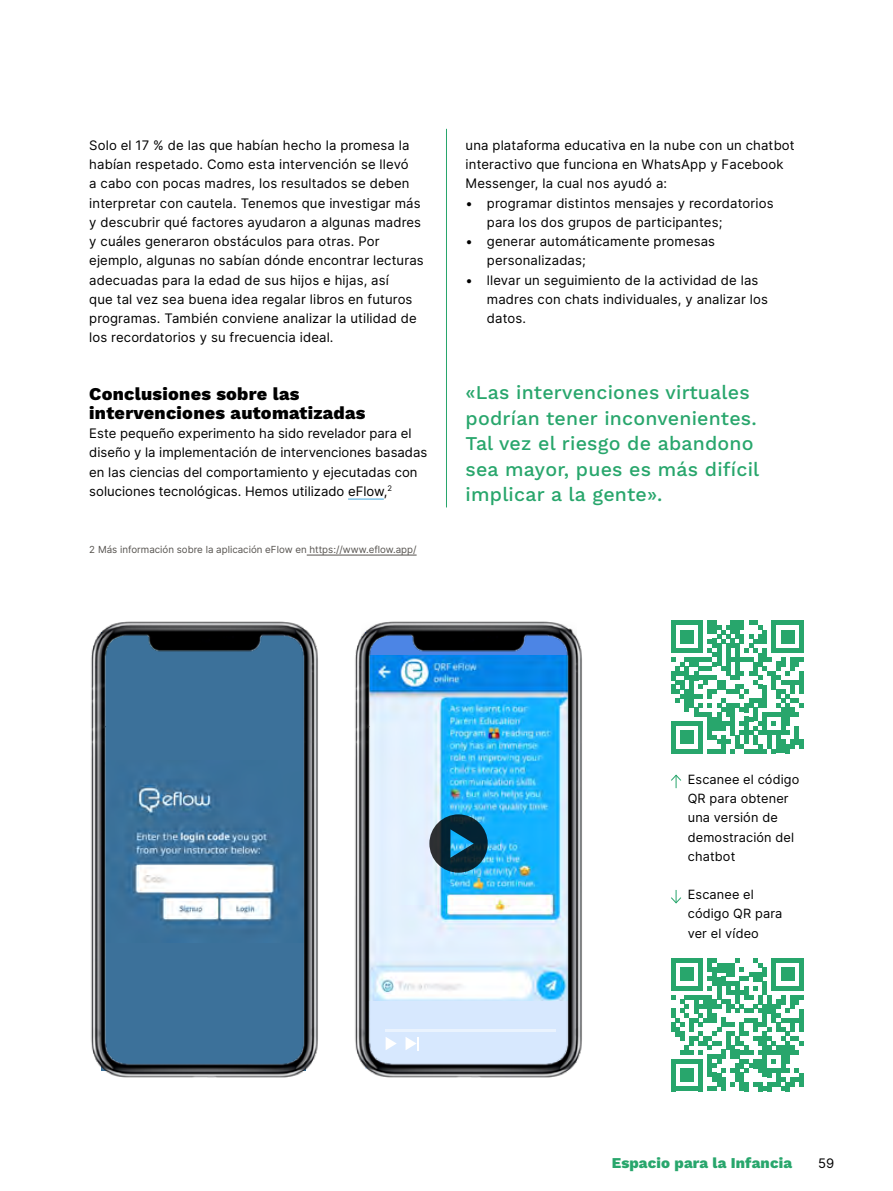
<style>
.page{position:relative;width:893px;height:1191px;background:#fff}
.page>*{position:absolute;margin:0;border:0;box-sizing:border-box;transform-origin:0 0}
.t1{font:500 19.5px/25.5px "Work Sans";letter-spacing:.01em;color:#28a66c}
.t2{font:800 18px/19.5px "Work Sans";letter-spacing:.015em;color:#000}
.t3{font:800 15px "Work Sans";letter-spacing:.01em;color:#28a66c}
.t4{font:13.2px/19.2px "Inter";letter-spacing:.01em;color:#000}
.t5{font:12.75px/19.2px "Inter";letter-spacing:.01em;color:#000}
.t6{font:9.75px "Inter";color:#55524e}
</style>
<div class="page">
<hr style="left:348px;top:499px;width:36px;height:1px;background:#41a9df">
<hr style="left:446px;top:129px;width:1px;height:378px;background:#28a66c">
<hr style="left:307px;top:555px;width:110px;height:1px;background:#55524e">
<svg style="left:671px;top:620px;width:133px;height:133px"></svg>
<div style="left:799px;top:739px;width:5px;height:10px;background:#28a66c"></div>
<svg style="left:671px;top:958px;width:133px;height:133px"></svg>
<div style="left:799px;top:1072px;width:5px;height:14px;background:#28a66c"></div>
<svg style="left:671px;top:774px;width:11px;height:14px"></svg>
<svg style="left:671px;top:890px;width:10px;height:14px"></svg>
<img style="left:91px;top:621px;width:227px;height:457px">
<img style="left:355px;top:621px;width:227px;height:457px">
<svg style="left:429px;top:814px;width:59px;height:58px;background:#285a71"></svg>
<svg style="left:386px;top:1036px;width:11px;height:14px"></svg>
<svg style="left:405px;top:1036px;width:14px;height:14px"></svg>
<hr style="left:386px;top:1028px;width:170px;height:3px;background:#fff">
<p class="t4" style="left:89px;top:135px;width:336px">Solo el 17 % de las que habían hecho la promesa la habían respetado. Como esta intervención se llevó<br>a cabo con pocas madres, los resultados se deben interpretar con cautela. Tenemos que investigar más y descubrir qué factores ayudaron a algunas madres y cuáles generaron obstáculos para otras. Por ejemplo, algunas no sabían dónde encontrar lecturas adecuadas para la edad de sus hijos e hijas, así<br>que tal vez sea buena idea regalar libros en futuros programas. También conviene analizar la utilidad de los recordatorios y su frecuencia ideal.</p>
<h2 class="t2" style="left:89px;top:385px;width:278px">Conclusiones sobre las intervenciones automatizadas</h2>
<p class="t4" style="left:89px;top:423px;width:340px">Este pequeño experimento ha sido revelador para el diseño y la implementación de intervenciones basadas en las ciencias del comportamiento y ejecutadas con soluciones tecnológicas. Hemos utilizado eFlow,<sup>2</sup></p>
<p class="t6" style="left:89px;top:542px;width:329px">2 Más información sobre la aplicación eFlow en https://www.eflow.app/</p>
<p class="t4" style="left:466px;top:135px;width:331px">una plataforma educativa en la nube con un chatbot interactivo que funciona en WhatsApp y Facebook<br>Messenger, la cual nos ayudó a:</p>
<p class="t4" style="left:487px;top:193px;width:288px;text-indent:-21px">• programar distintos mensajes y recordatorios para los dos grupos de participantes;</p>
<p class="t4" style="left:487px;top:231px;width:230px;text-indent:-21px">• generar automáticamente promesas personalizadas;</p>
<p class="t4" style="left:487px;top:270px;width:283px;text-indent:-21px">• llevar un seguimiento de la actividad de las madres con chats individuales, y analizar los datos.</p>
<h1 class="t1" style="left:466px;top:381px;width:295px">«Las intervenciones virtuales podrían tener inconvenientes.<br>Tal vez el riesgo de abandono sea mayor, pues es más difícil implicar a la gente».</h1>
<p class="t5" style="left:688px;top:769px;width:113px">Escanee el código<br>QR para obtener una versión de demostración del chatbot</p>
<p class="t5" style="left:688px;top:884px;width:96px">Escanee el código QR para ver el vídeo</p>
<p class="t3" style="left:612px;top:1154px;width:182px">Espacio para la Infancia</p>
<p class="t4" style="left:818px;top:1153px;width:18px">59</p>
</div>
